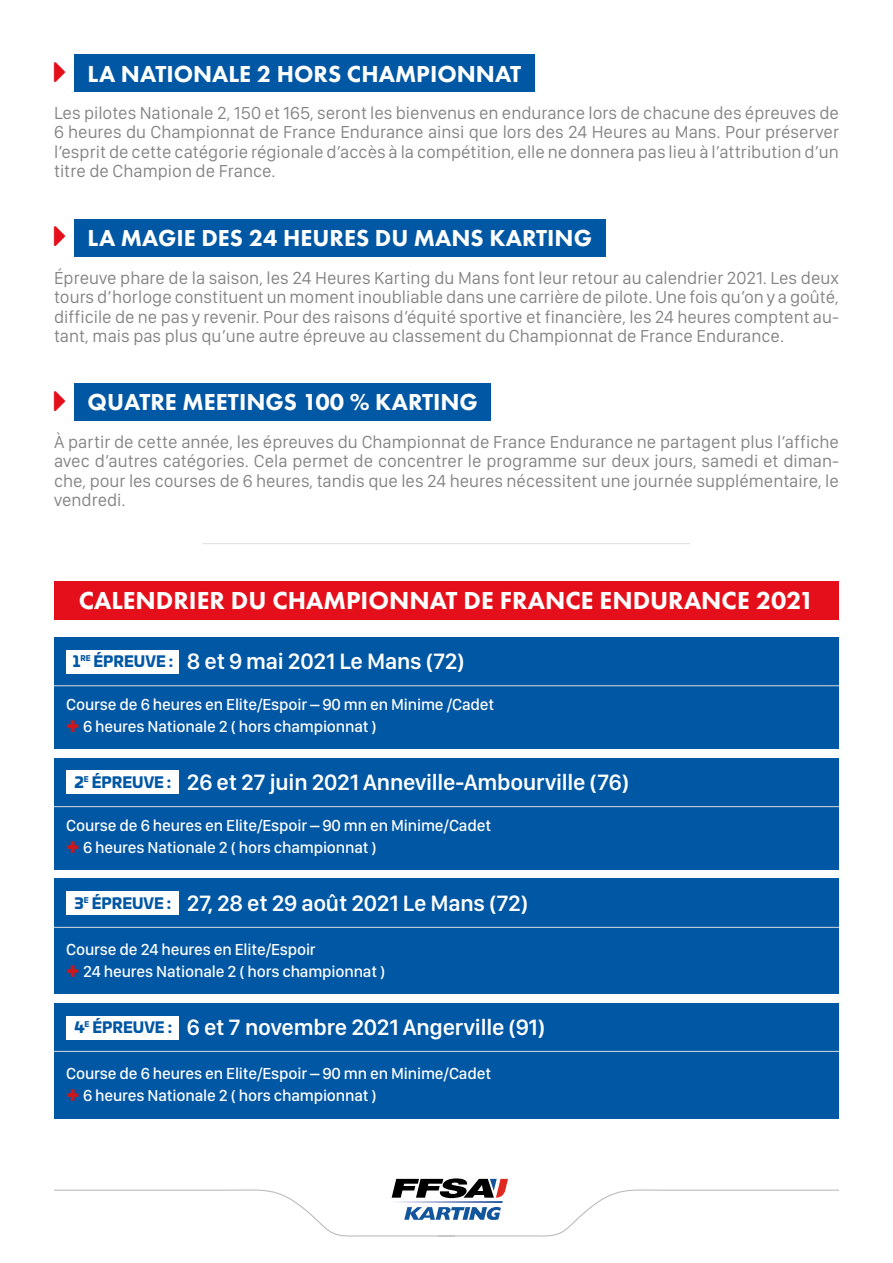
<style>
.page{position:relative;width:893px;height:1263px;background:#fff}
.page>*{position:absolute;margin:0;border:0;box-sizing:border-box;transform-origin:0 0}
.t1{font:800 25.5px "Futura PT";color:#fff}
.t2{font:800 24px "Futura PT";color:#fff}
.t3{font:600 23.1px "San Francisco Display";letter-spacing:-.01em;color:#fff}
.t4{font:18px/19.5px "San Francisco Display";color:#838383;text-align:justify}
.t5{font:500 16.5px "San Francisco Display";letter-spacing:-.01em;color:#fff}
.t6{font:900 14.85px "Univia Pro";color:#0057a4}
.s1{font-family:"Arrowstfb";font-weight:400;color:#e40f1a}
.s2{font-weight:900;font-size:21px;color:#cd171a}
</style>
<div class="page">
<div style="left:54px;top:637px;width:785px;height:112px;background:#0057a4"></div>
<div style="left:54px;top:758px;width:785px;height:112px;background:#0057a4"></div>
<div style="left:54px;top:879px;width:785px;height:115px;background:#0057a4"></div>
<div style="left:54px;top:1003px;width:785px;height:115px;background:#0057a4"></div>
<div style="left:54px;top:581px;width:785px;height:39px;background:#e40f1a"></div>
<div style="left:66px;top:650px;width:113px;height:23px;background:#fff"></div>
<div style="left:66px;top:770px;width:113px;height:24px;background:#fff"></div>
<div style="left:66px;top:891px;width:113px;height:24px;background:#fff"></div>
<div style="left:66px;top:1015px;width:113px;height:24px;background:#fff"></div>
<hr style="left:54px;top:685px;width:785px;height:1px;background:#ddd">
<hr style="left:54px;top:806px;width:785px;height:1px;background:#ddd">
<hr style="left:54px;top:927px;width:785px;height:1px;background:#ddd">
<hr style="left:54px;top:1051px;width:785px;height:1px;background:#ddd">
<svg style="left:54px;top:1178px;width:785px;height:59px"></svg>
<hr style="left:203px;top:543px;width:487px;height:1px;background:#ddd">
<div style="left:74px;top:55px;width:461px;height:37px;background:#0057a4"></div>
<div style="left:74px;top:219px;width:531px;height:38px;background:#0057a4"></div>
<div style="left:74px;top:383px;width:417px;height:38px;background:#0057a4"></div>
<h2 class="t2" style="left:54px;top:58px;width:469px"><span class="s1">N</span> LA NATIONALE 2 HORS CHAMPIONNAT</h2>
<p class="t4" style="left:54px;top:104px;width:786px">Les pilotes Nationale 2, 150 et 165, seront les bienvenus en endurance lors de chacune des épreuves de 6 heures du Championnat de France Endurance ainsi que lors des 24 Heures au Mans. Pour préserver l’esprit de cette catégorie régionale d’accès à la compétition, elle ne donnera pas lieu à l’attribution d’un titre de Champion de France.</p>
<h2 class="t2" style="left:54px;top:223px;width:540px"><span class="s1">N</span> LA MAGIE DES 24 HEURES DU MANS KARTING</h2>
<p class="t4" style="left:54px;top:269px;width:786px">Épreuve phare de la saison, les 24 Heures Karting du Mans font leur retour au calendrier 2021. Les deux tours d’horloge constituent un moment inoubliable dans une carrière de pilote. Une fois qu’on y a goûté, difficile de ne pas y revenir. Pour des raisons d’équité sportive et financière, les 24 heures comptent au&shy;tant, mais pas plus qu’une autre épreuve au classement du Championnat de France Endurance.</p>
<h2 class="t2" style="left:54px;top:387px;width:426px"><span class="s1">N</span> QUATRE MEETINGS 100 % KARTING</h2>
<p class="t4" style="left:54px;top:433px;width:786px">À partir de cette année, les épreuves du Championnat de France Endurance ne partagent plus l’affiche avec d’autres catégories. Cela permet de concentrer le programme sur deux jours, samedi et diman&shy;che, pour les courses de 6 heures, tandis que les 24 heures nécessitent une journée supplémentaire, le vendredi.</p>
<h1 class="t1" style="left:79px;top:584px;width:737px">CALENDRIER DU CHAMPIONNAT DE FRANCE ENDURANCE 2021</h1>
<p class="t6" style="left:73px;top:649px;width:102px">1<sup>RE</sup> ÉPREUVE :</p>
<p class="t3" style="left:187px;top:647px;width:279px">8 et 9 mai 2021 Le Mans (72)</p>
<p class="t5" style="left:66px;top:694px;width:430px">Course de 6 heures en Elite/Espoir – 90 mn en Minime /Cadet</p>
<p class="t5" style="left:66px;top:716px;width:312px"><span class="s2">+</span> 6 heures Nationale 2 ( hors championnat )</p>
<p class="t6" style="left:75px;top:770px;width:98px">2<sup>E</sup> ÉPREUVE :</p>
<p class="t3" style="left:187px;top:768px;width:444px">26 et 27 juin 2021 Anneville-Ambourville (76)</p>
<p class="t5" style="left:66px;top:815px;width:426px">Course de 6 heures en Elite/Espoir – 90 mn en Minime/Cadet</p>
<p class="t5" style="left:66px;top:837px;width:312px"><span class="s2">+</span> 6 heures Nationale 2 ( hors championnat )</p>
<p class="t6" style="left:75px;top:891px;width:98px">3<sup>E</sup> ÉPREUVE :</p>
<p class="t3" style="left:187px;top:889px;width:343px">27, 28 et 29 août 2021 Le Mans (72)</p>
<p class="t5" style="left:66px;top:940px;width:251px">Course de 24 heures en Elite/Espoir</p>
<p class="t5" style="left:66px;top:962px;width:320px"><span class="s2">+</span> 24 heures Nationale 2 ( hors championnat )</p>
<p class="t6" style="left:74px;top:1015px;width:99px">4<sup>E</sup> ÉPREUVE :</p>
<p class="t3" style="left:187px;top:1013px;width:360px">6 et 7 novembre 2021 Angerville (91)</p>
<p class="t5" style="left:66px;top:1064px;width:426px">Course de 6 heures en Elite/Espoir – 90 mn en Minime/Cadet</p>
<p class="t5" style="left:66px;top:1086px;width:312px"><span class="s2">+</span> 6 heures Nationale 2 ( hors championnat )</p>
</div>
